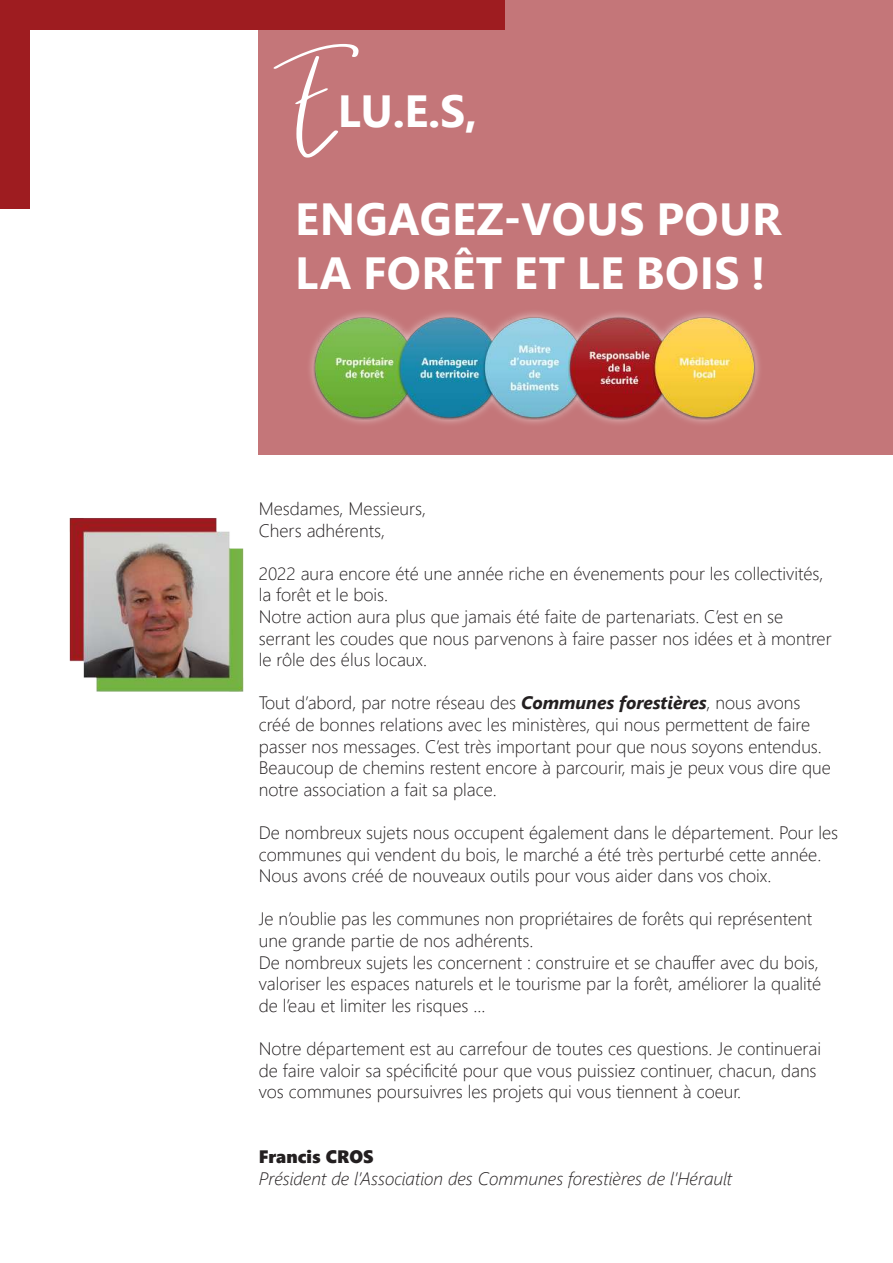
<style>
.page{position:relative;width:893px;height:1263px;background:#fff}
.page>*{position:absolute;margin:0;border:0;box-sizing:border-box;transform-origin:0 0}
.t1{font:108px "The Secret";color:#fff}
.t2{font:700 45px/54px "Segoe UI";letter-spacing:.01em;color:#fff}
.t3{font:300 18px/21.6px "Segoe UI";color:#231f20}
.t4{font:italic 300 18px "Segoe UI";color:#231f20}
.t5{font:18px "Segoe UI Black";color:#231f20}
.s1{font-weight:700;font-style:italic}
</style>
<div class="page">
<div style="left:0;top:0;width:30px;height:209px;background:#9e1c20"></div>
<div style="left:0;top:0;width:504px;height:30px;background:#9e1c20"></div>
<div style="left:259px;top:0;width:634px;height:455px;background:#c47679"></div>
<div style="left:305px;top:308px;width:459px;height:120px;background:#fff;opacity:.75"></div>
<img style="left:314px;top:314px;width:442px;height:106px">
<img style="left:69px;top:518px;width:175px;height:174px">
<h1 class="t1" style="left:294px;top:27px;width:47px">E</h1>
<h2 class="t2" style="left:338px;top:81px;width:141px">LU.E.S,</h2>
<h2 class="t2" style="left:295px;top:189px;width:488px">ENGAGEZ-VOUS POUR<br>LA FORÊT ET LE BOIS !</h2>
<p class="t3" style="left:259px;top:496px;width:169px">Mesdames, Messieurs,<br>Chers adhérents,</p>
<p class="t3" style="left:259px;top:561px;width:574px">2022 aura encore été une année riche en évenements pour les collectivités, la forêt et le bois.<br>Notre action aura plus que jamais été faite de partenariats. C’est en se serrant les coudes que nous parvenons à faire passer nos idées et à montrer le rôle des élus locaux.</p>
<p class="t3" style="left:259px;top:690px;width:574px">Tout d’abord, par notre réseau des <span class="s1">Communes forestières</span>, nous avons créé de bonnes relations avec les ministères, qui nous permettent de faire passer nos messages. C’est très important pour que nous soyons entendus.<br>Beaucoup de chemins restent encore à parcourir, mais je peux vous dire que notre association a fait sa place.</p>
<p class="t3" style="left:259px;top:820px;width:581px">De nombreux sujets nous occupent également dans le département. Pour les communes qui vendent du bois, le marché a été très perturbé cette année.<br>Nous avons créé de nouveaux outils pour vous aider dans vos choix.</p>
<p class="t3" style="left:259px;top:906px;width:564px">Je n’oublie pas les communes non propriétaires de forêts qui représentent une grande partie de nos adhérents.<br>De nombreux sujets les concernent : construire et se chauffer avec du bois, valoriser les espaces naturels et le tourisme par la forêt, améliorer la qualité de l’eau et limiter les risques ...</p>
<p class="t3" style="left:259px;top:1036px;width:564px">Notre département est au carrefour de toutes ces questions. Je continuerai de faire valoir sa spécificité pour que vous puissiez continuer, chacun, dans vos communes poursuivres les projets qui vous tiennent à coeur.</p>
<p class="t5" style="left:259px;top:1143px;width:116px">Francis CROS</p>
<p class="t4" style="left:259px;top:1161px;width:475px">Président de l’Association des Communes forestières de l’Hérault</p>
</div>
